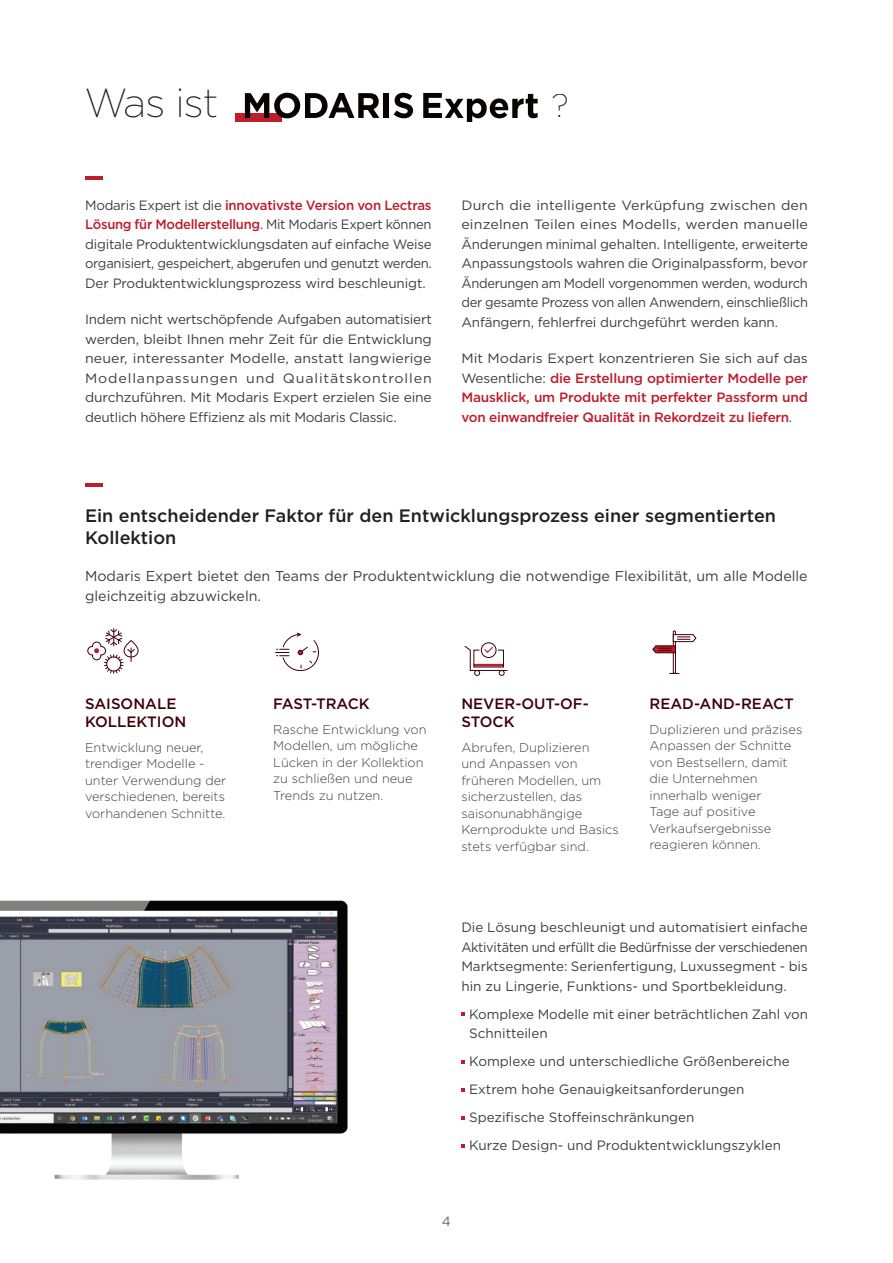
<style>
.page{position:relative;width:893px;height:1263px;background:#fff}
.page>*{position:absolute;margin:0;border:0;box-sizing:border-box;transform-origin:0 0}
.t1{font:200 40.5px "Gotham";letter-spacing:-.025em;color:#231f20}
.t2{font:200 33px "Gotham";color:#231f20}
.t3{font:500 18px/21.6px "Gotham";color:#231f20}
.t4{font:500 15px/18px "Gotham";color:#3f0009}
.t5{font:14.25px/20.2px "Gotham";color:#3e3e3f}
.t6{font:13.5px/19.5px "Gotham";letter-spacing:-.005em;color:#3e3e3f;text-align:justify}
.t7{font:13.5px/19.5px "Gotham";letter-spacing:-.005em;color:#3e3e3f;text-align:justify;scale:1.05 1}
.t8{font:500 13.5px/19.5px "Gotham";letter-spacing:-.02em;color:#be1d2c;text-align:justify}
.t9{font:13.5px "Gotham";color:#69696c}
.t10{font:300 12.75px/16.5px "Gotham";color:#3e3e3f}
.s1{font-weight:500;color:#be1d2c}
.s2{font-weight:400;color:#3e3e3f}
</style>
<div class="page">
<hr style="left:85px;top:176px;width:17px;height:4px;background:#be1d2c">
<hr style="left:85px;top:483px;width:17px;height:3px;background:#be1d2c">
<svg style="left:423px;top:93px;width:115px;height:28px"></svg>
<div style="left:235px;top:113px;width:46px;height:8px;background:#be1d2c"></div>
<svg style="left:245px;top:93px;width:134px;height:25px"></svg>
<div style="left:384px;top:93px;width:5px;height:25px;background:#080302"></div>
<svg style="left:394px;top:93px;width:19px;height:25px"></svg>
<div style="left:124px;top:640px;width:14px;height:17px;border:1px solid #3f0009;border-radius:7px"></div>
<svg style="left:87px;top:628px;width:49px;height:46px"></svg>
<svg style="left:652px;top:630px;width:45px;height:44px"></svg>
<svg style="left:276px;top:632px;width:43px;height:39px"></svg>
<div style="left:481px;top:642px;width:15px;height:16px;border:1px solid #3f0009;border-radius:50%"></div>
<svg style="left:464px;top:645px;width:44px;height:31px"></svg>
<svg style="left:461px;top:1012px;width:4px;height:4px"></svg>
<svg style="left:461px;top:1060px;width:4px;height:4px"></svg>
<svg style="left:461px;top:1088px;width:4px;height:4px"></svg>
<svg style="left:461px;top:1116px;width:4px;height:4px"></svg>
<svg style="left:461px;top:1144px;width:4px;height:4px"></svg>
<img style="left:0;top:900px;width:348px;height:280px">
<h1 class="t1" style="left:84px;top:78px;width:136px">Was ist</h1>
<h2 class="t2" style="left:551px;top:85px;width:18px">?</h2>
<p class="t6" style="left:85px;top:195px;width:348px">Modaris Expert ist die <span class="s1">innovativste Version von Lectras Lösung für Modellerstellung</span>. Mit Modaris Expert können digitale Produktentwicklungsdaten auf einfache Weise organisiert, gespeichert, abgerufen und genutzt werden.<br>Der Produktentwicklungsprozess wird beschleunigt.</p>
<p class="t6" style="left:85px;top:309px;width:348px">Indem nicht wertschöpfende Aufgaben automatisiert werden, bleibt Ihnen mehr Zeit für die Entwicklung neuer, interessanter Modelle, anstatt langwierige Modellanpassungen und Qualitätskontrollen durchzuführen. Mit Modaris Expert erzielen Sie eine deutlich höhere Effizienz als mit Modaris Classic.</p>
<p class="t7" style="left:461px;top:195px;width:332px">Durch die intelligente Verküpfung zwischen den einzelnen Teilen eines Modells, werden manuelle Änderungen minimal gehalten. Intelligente, erweiterte Anpassungstools wahren die Originalpassform, bevor Änderungen am Modell vorgenommen werden, wodurch der gesamte Prozess von allen Anwendern, einschließlich Anfängern, fehlerfrei durchgeführt werden kann.</p>
<p class="t8" style="left:461px;top:348px;width:348px"><span class="s2">Mit Modaris Expert konzentrieren Sie sich auf das Wesentliche:</span> die Erstellung optimierter Modelle per Mausklick, um Produkte mit perfekter Passform und von einwandfreier Qualität in Rekordzeit zu liefern<span class="s2">.</span></p>
<h3 class="t3" style="left:85px;top:504px;width:692px">Ein entscheidender Faktor für den Entwicklungsprozess einer segmentierten<br>Kollektion</h3>
<p class="t5" style="left:85px;top:565px;width:724px">Modaris Expert bietet den Teams der Produktentwicklung die notwendige Flexibilität, um alle Modelle gleichzeitig abzuwickeln.</p>
<p class="t4" style="left:85px;top:694px;width:103px">SAISONALE<br>KOLLEKTION</p>
<p class="t10" style="left:85px;top:739px;width:143px">Entwicklung neuer, trendiger Modelle - unter Verwendung der verschiedenen, bereits vorhandenen Schnitte.</p>
<p class="t4" style="left:273px;top:694px;width:98px">FAST-TRACK</p>
<p class="t10" style="left:273px;top:721px;width:155px">Rasche Entwicklung von<br>Modellen, um mögliche<br>Lücken in der Kollektion zu schließen und neue<br>Trends zu nutzen.</p>
<p class="t4" style="left:461px;top:694px;width:129px">NEVER-OUT-OF-<br>STOCK</p>
<p class="t10" style="left:461px;top:739px;width:159px">Abrufen, Duplizieren<br>und Anpassen von früheren Modellen, um sicherzustellen, das saisonunabhängige<br>Kernprodukte und Basics stets verfügbar sind.</p>
<p class="t4" style="left:649px;top:694px;width:146px">READ-AND-REACT</p>
<p class="t10" style="left:649px;top:721px;width:154px">Duplizieren und präzises<br>Anpassen der Schnitte von Bestsellern, damit die Unternehmen innerhalb weniger<br>Tage auf positive<br>Verkaufsergebnisse reagieren können.</p>
<p class="t6" style="left:461px;top:918px;width:348px">Die Lösung beschleunigt und automatisiert einfache Aktivitäten und erfüllt die Bedürfnisse der verschiedenen Marktsegmente: Serienfertigung, Luxussegment - bis hin zu Lingerie, Funktions- und Sportbekleidung.</p>
<p class="t6" style="left:469px;top:1004px;width:340px">Komplexe Modelle mit einer beträchtlichen Zahl von<br>Schnitteilen</p>
<p class="t6" style="left:469px;top:1047px;width:322px;line-height:28px;text-align:left">Komplexe und unterschiedliche Größenbereiche Extrem hohe Genauigkeitsanforderungen Spezifische Stoffeinschränkungen<br>Kurze Design- und Produktentwicklungszyklen</p>
<p class="t9" style="left:442px;top:1212px;width:11px">4</p>
</div>
